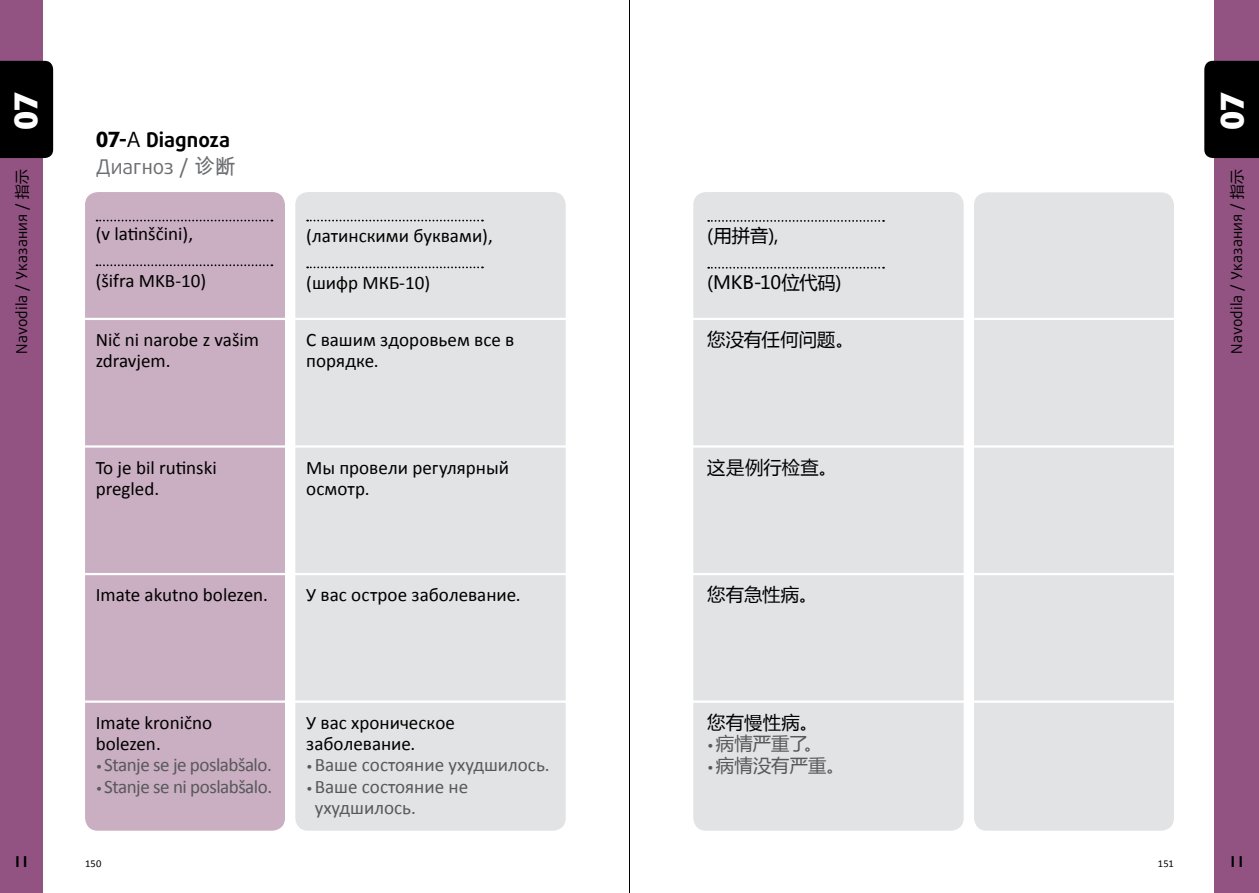
<style>
.page{position:relative;width:1259px;height:893px;background:#fff}
.page>*{position:absolute;margin:0;border:0;box-sizing:border-box;transform-origin:0 0}
.t1{font:900 31.5px "Daxline Pro";color:#fff}
.t2{font:700 20.25px/27.6px "Daxline Pro";color:#000}
.t3{font:19.05px/21.3px "Calibri";color:#000}
.t4{font:19.05px/21.3px "Calibri";color:#58595b}
.t5{font:19.05px "Calibri";letter-spacing:-.025em;color:#58595b}
.t6{font:18.3px "Microsoft Ya Hei";letter-spacing:.005em;color:#000}
.t7{font:18.3px "Microsoft Ya Hei";letter-spacing:.015em;color:#58595b}
.t8{font:18.3px "Microsoft Ya Hei";letter-spacing:-.015em;color:#000}
.t9{font:15px "Daxline Pro";letter-spacing:.01em;color:#000}
.t10{font:700 15px "Daxline Pro";color:#000}
.t11{font:10.5px "Calibri";letter-spacing:.02em;color:#000}
.s1{font-weight:800;font-size:21px}
.s2{font-size:21px}
.s3{font-weight:400;font-size:21px}
.s4{font-weight:400;color:#6d6e71}
.s5{font-family:"Arial Unicode MS";font-weight:400;font-size:21px;color:#6d6e71}
.s6{font-family:"Microsoft Ya Hei";font-size:14.55px}
.s7{font-weight:300;font-size:13.5px}
.s8{font-family:"Calibri";font-weight:300;font-size:13.5px}
</style>
<div class="page">
<div style="left:1214px;top:0;width:45px;height:893px;background:#925383"></div>
<div style="left:0;top:0;width:43px;height:893px;background:#925383"></div>
<div style="left:1204px;top:61px;width:55px;height:97px;background:#000"></div>
<div style="left:0;top:61px;width:53px;height:97px;background:#000"></div>
<hr style="left:629px;top:0;width:1px;height:893px;background:#000">
<div style="left:974px;top:192px;width:200px;height:639px;background:#e2e3e4;border-radius:13px"></div>
<div style="left:693px;top:192px;width:270px;height:639px;background:#e2e3e4;border-radius:13px"></div>
<div style="left:295px;top:192px;width:271px;height:639px;background:#e2e3e4;border-radius:13px"></div>
<div style="left:85px;top:192px;width:200px;height:639px;background:#caaec2;border-radius:13px"></div>
<hr style="left:85px;top:445px;width:204px;height:3px;background:#fff">
<hr style="left:85px;top:573px;width:204px;height:2px;background:#fff">
<hr style="left:85px;top:700px;width:204px;height:3px;background:#fff">
<hr style="left:289px;top:445px;width:279px;height:3px;background:#fff">
<hr style="left:289px;top:573px;width:279px;height:2px;background:#fff">
<hr style="left:289px;top:700px;width:279px;height:3px;background:#fff">
<hr style="left:85px;top:318px;width:204px;height:2px;background:#fff">
<hr style="left:289px;top:318px;width:279px;height:2px;background:#fff">
<svg style="left:97px;top:220px;width:175px;height:1px"></svg>
<svg style="left:97px;top:264px;width:175px;height:2px"></svg>
<svg style="left:307px;top:220px;width:176px;height:1px"></svg>
<svg style="left:307px;top:266px;width:176px;height:2px"></svg>
<hr style="left:690px;top:445px;width:279px;height:3px;background:#fff">
<hr style="left:690px;top:573px;width:279px;height:2px;background:#fff">
<hr style="left:690px;top:700px;width:279px;height:3px;background:#fff">
<hr style="left:969px;top:318px;width:208px;height:2px;background:#fff">
<hr style="left:969px;top:445px;width:208px;height:3px;background:#fff">
<hr style="left:969px;top:573px;width:208px;height:2px;background:#fff">
<hr style="left:969px;top:700px;width:208px;height:3px;background:#fff">
<hr style="left:690px;top:318px;width:279px;height:2px;background:#fff">
<svg style="left:708px;top:220px;width:176px;height:2px"></svg>
<svg style="left:708px;top:267px;width:176px;height:2px"></svg>
<h1 class="t1" style="left:5px;top:130px;width:39px;rotate:-90deg">07</h1>
<h1 class="t1" style="left:1211px;top:130px;width:39px;rotate:-90deg">07</h1>
<p class="t2" style="left:96px;top:126px;width:141px"><span class="s1">07</span><span class="s2">-</span><span class="s3">A</span> Diagnoza<br><span class="s4">Диагноз /</span> <span class="s5">诊断</span></p>
<p class="t9" style="left:12px;top:353px;width:186px;rotate:-90deg">Navodila / Указания / <span class="s6">指示</span></p>
<p class="t9" style="left:1226px;top:353px;width:186px;rotate:-90deg">Navodila / Указания / <span class="s6">指示</span></p>
<p class="t3" style="left:96px;top:223px;width:99px">(v latinščini),</p>
<p class="t3" style="left:96px;top:270px;width:112px">(šifra MKB-10)</p>
<p class="t6" style="left:707px;top:223px;width:73px">(用拼音),</p>
<p class="t8" style="left:707px;top:270px;width:136px">(MKB-10位代码)</p>
<p class="t6" style="left:707px;top:327px;width:148px">您没有任何问题。</p>
<p class="t3" style="left:306px;top:225px;width:188px">(латинскими буквами),</p>
<p class="t3" style="left:306px;top:272px;width:125px">(шифр МКБ-10)</p>
<p class="t3" style="left:96px;top:329px;width:165px">Nič ni narobe z vašim zdravjem.</p>
<p class="t3" style="left:306px;top:329px;width:210px">С вашим здоровьем все в порядке.</p>
<p class="t3" style="left:96px;top:457px;width:123px">To je bil rutinski pregled.</p>
<p class="t3" style="left:306px;top:457px;width:204px">Мы провели регулярный осмотр.</p>
<p class="t3" style="left:96px;top:584px;width:174px">Imate akutno bolezen.</p>
<p class="t3" style="left:306px;top:584px;width:216px">У вас острое заболевание.</p>
<p class="t3" style="left:96px;top:712px;width:118px">Imate kronično bolezen.</p>
<p class="t5" style="left:96px;top:753px;width:178px"><span class="s7">•</span> Stanje se je poslabšalo.</p>
<p class="t5" style="left:96px;top:774px;width:178px"><span class="s7">•</span> Stanje se ni poslabšalo.</p>
<p class="t3" style="left:306px;top:712px;width:150px">У вас хроническое заболевание.</p>
<p class="t4" style="left:306px;top:754px;width:245px"><span class="s7">•</span>Ваше состояние ухудшилось.</p>
<p class="t4" style="left:315px;top:776px;width:155px;text-indent:-9px"><span class="s7">•</span>Ваше состояние не ухудшилось.</p>
<p class="t6" style="left:707px;top:455px;width:131px">这是例行检查。</p>
<p class="t6" style="left:707px;top:582px;width:112px">您有急性病。</p>
<p class="t6" style="left:707px;top:710px;width:112px">您有慢性病。</p>
<p class="t7" style="left:707px;top:731px;width:117px"><span class="s8">•</span>病情严重了。</p>
<p class="t7" style="left:707px;top:753px;width:139px"><span class="s8">•</span>病情没有严重。</p>
<p class="t10" style="left:15px;top:851px;width:13px">I I</p>
<p class="t10" style="left:1231px;top:851px;width:13px">I I</p>
<p class="t11" style="left:85px;top:857px;width:18px">150</p>
<p class="t11" style="left:1158px;top:857px;width:17px">151</p>
</div>
